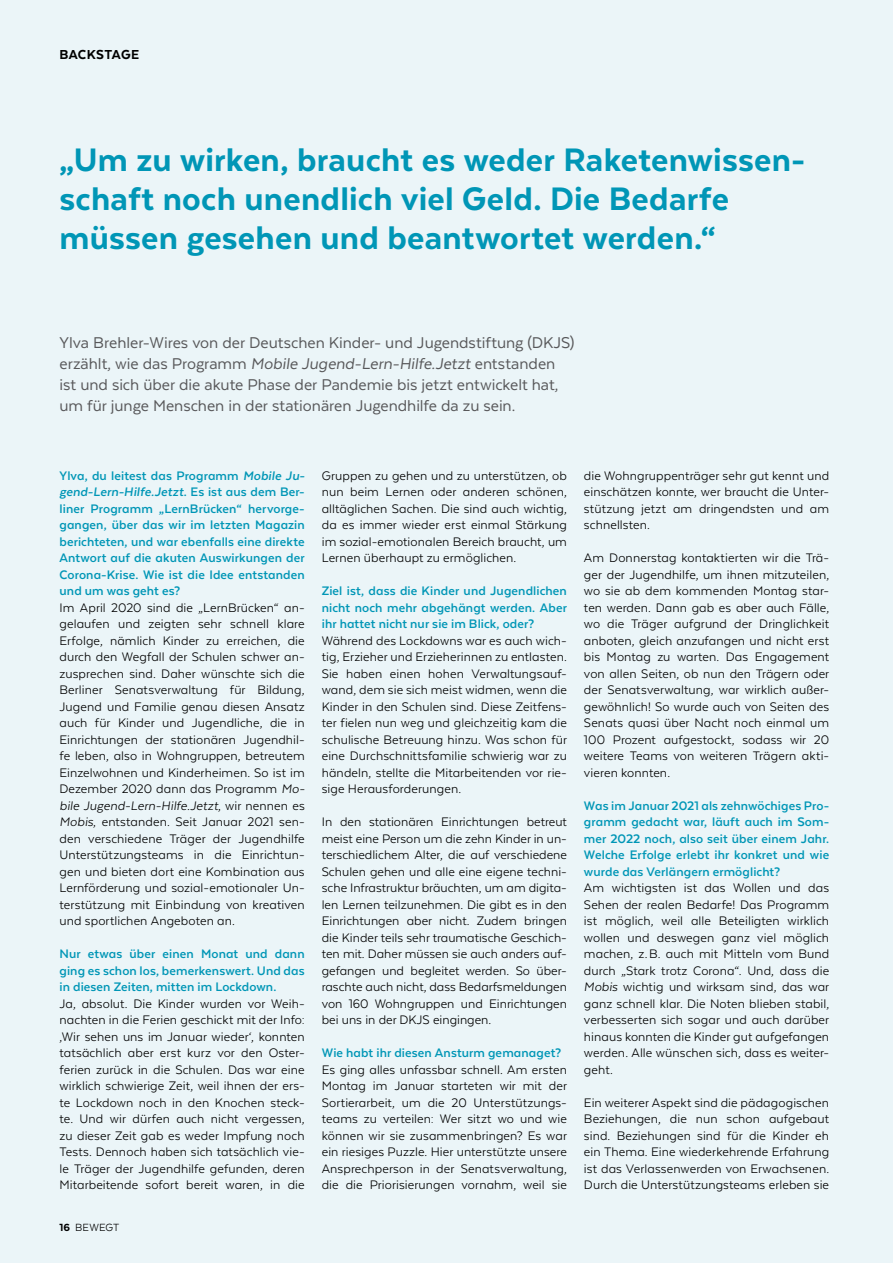
<style>
.page{position:relative;width:893px;height:1263px;background:#ebf5f8}
.page>*{position:absolute;margin:0;border:0;box-sizing:border-box;transform-origin:0 0}
.t1{font:800 37.5px/39px "Texta";letter-spacing:.005em;color:#0096b6}
.t2{font:18px/21px "Texta";letter-spacing:-.005em;color:#58585a}
.t3{font:800 15px "Texta";letter-spacing:.025em;color:#000}
.t4{font:14.25px/16.5px "Texta Alt";letter-spacing:.005em;color:#000;text-align:justify}
.t5{font:700 14.25px/16.5px "Texta Alt";letter-spacing:.01em;color:#0096b6;text-align:justify}
.t6{font:12px "Texta Alt";letter-spacing:.01em;color:#000}
.s1{font-style:italic}
.s2{font-weight:800}
</style>
<div class="page">
<p class="t3" style="left:60px;top:46px;width:81px">BACKSTAGE</p>
<p class="t1" style="left:60px;top:140px;width:747px">„Um zu wirken, braucht es weder Raketenwissen&shy;schaft noch unendlich viel Geld. Die Bedarfe</p>
<p class="t1" style="left:60px;top:218px;width:658px">müssen gesehen und beantwortet werden.“</p>
<p class="t2" style="left:60px;top:332px;width:517px">Ylva Brehler-Wires von der Deutschen Kinder- und Jugendstiftung (DKJS) erzählt, wie das Programm <span class="s1">Mobile Jugend-Lern-Hilfe.Jetzt</span> entstanden ist und sich über die akute Phase der Pandemie bis jetzt entwickelt hat, um für junge Menschen in der stationären Jugendhilfe da zu sein.</p>
<p class="t5" style="left:60px;top:467px;width:247px">Ylva, du leitest das Programm <span class="s1">Mobile Ju&shy;gend-Lern-Hilfe.Jetzt</span>. Es ist aus dem Ber&shy;liner Programm „LernBrücken“ hervorge&shy;gangen, über das wir im letzten Magazin berichteten, und war ebenfalls eine direkte Antwort auf die akuten Auswirkungen der Corona-Krise. Wie ist die Idee entstanden und um was geht es?</p>
<p class="t4" style="left:60px;top:599px;width:247px">Im April 2020 sind die „LernBrücken“ an&shy;gelaufen und zeigten sehr schnell klare Erfolge, nämlich Kinder zu erreichen, die durch den Wegfall der Schulen schwer an&shy;zusprechen sind. Daher wünschte sich die Berliner Senatsverwaltung für Bildung, Jugend und Familie genau diesen Ansatz auch für Kinder und Jugendliche, die in Einrichtungen der stationären Jugendhil&shy;fe leben, also in Wohngruppen, betreutem Einzelwohnen und Kinderheimen. So ist im Dezember 2020 dann das Programm <span class="s1">Mo&shy;bile Jugend-Lern-Hilfe.Jetzt</span>, wir nennen es <span class="s1">Mobis</span>, entstanden. Seit Januar 2021 sen&shy;den verschiedene Träger der Jugendhilfe Unterstützungsteams in die Einrichtun&shy;gen und bieten dort eine Kombination aus Lernförderung und sozial-emotionaler Un&shy;terstützung mit Einbindung von kreativen und sportlichen Angeboten an.</p>
<p class="t5" style="left:60px;top:946px;width:247px">Nur etwas über einen Monat und dann ging es schon los, bemerkenswert. Und das in diesen Zeiten, mitten im Lockdown.</p>
<p class="t4" style="left:60px;top:995px;width:247px">Ja, absolut. Die Kinder wurden vor Weih&shy;nachten in die Ferien geschickt mit der Info: ‚Wir sehen uns im Januar wieder‘, konnten tatsächlich aber erst kurz vor den Oster&shy;ferien zurück in die Schulen. Das war eine wirklich schwierige Zeit, weil ihnen der ers&shy;te Lockdown noch in den Knochen steck&shy;te. Und wir dürfen auch nicht vergessen, zu dieser Zeit gab es weder Impfung noch Tests. Dennoch haben sich tatsächlich vie&shy;le Träger der Jugendhilfe gefunden, deren Mitarbeitende sofort bereit waren, in die</p>
<p class="t6" style="left:60px;top:1221px;width:61px"><span class="s2">16</span> BEWEGT</p>
<p class="t4" style="left:322px;top:467px;width:247px">Gruppen zu gehen und zu unterstützen, ob nun beim Lernen oder anderen schönen, alltäglichen Sachen. Die sind auch wichtig, da es immer wieder erst einmal Stärkung im sozial-emotionalen Bereich braucht, um Lernen überhaupt zu ermöglichen.</p>
<p class="t5" style="left:322px;top:583px;width:247px">Ziel ist, dass die Kinder und Jugendlichen nicht noch mehr abgehängt werden. Aber ihr hattet nicht nur sie im Blick, oder?</p>
<p class="t4" style="left:322px;top:632px;width:247px">Während des Lockdowns war es auch wich&shy;tig, Erzieher und Erzieherinnen zu entlasten.<br>Sie haben einen hohen Verwaltungsauf&shy;wand, dem sie sich meist widmen, wenn die Kinder in den Schulen sind. Diese Zeitfens&shy;ter fielen nun weg und gleichzeitig kam die schulische Betreuung hinzu. Was schon für eine Durchschnittsfamilie schwierig war zu händeln, stellte die Mitarbeitenden vor rie&shy;sige Herausforderungen.</p>
<p class="t4" style="left:322px;top:814px;width:247px">In den stationären Einrichtungen betreut meist eine Person um die zehn Kinder in un&shy;terschiedlichem Alter, die auf verschiedene Schulen gehen und alle eine eigene techni&shy;sche Infrastruktur bräuchten, um am digita&shy;len Lernen teilzunehmen. Die gibt es in den Einrichtungen aber nicht. Zudem bringen die Kinder teils sehr traumatische Geschich&shy;ten mit. Daher müssen sie auch anders auf&shy;gefangen und begleitet werden. So über&shy;raschte auch nicht, dass Bedarfsmeldungen von 160 Wohngruppen und Einrichtungen bei uns in der DKJS eingingen.</p>
<p class="t5" style="left:322px;top:1045px;width:241px">Wie habt ihr diesen Ansturm gemanaget?</p>
<p class="t4" style="left:322px;top:1061px;width:247px">Es ging alles unfassbar schnell. Am ersten Montag im Januar starteten wir mit der Sortierarbeit, um die 20 Unterstützungs&shy;teams zu verteilen: Wer sitzt wo und wie können wir sie zusammenbringen? Es war ein riesiges Puzzle. Hier unterstützte unsere Ansprechperson in der Senatsverwaltung, die die Priorisierungen vornahm, weil sie</p>
<p class="t4" style="left:584px;top:467px;width:247px">die Wohngruppenträger sehr gut kennt und einschätzen konnte, wer braucht die Unter&shy;stützung jetzt am dringendsten und am schnellsten.</p>
<p class="t4" style="left:584px;top:550px;width:247px">Am Donnerstag kontaktierten wir die Trä&shy;ger der Jugendhilfe, um ihnen mitzuteilen, wo sie ab dem kommenden Montag star&shy;ten werden. Dann gab es aber auch Fälle, wo die Träger aufgrund der Dringlichkeit anboten, gleich anzufangen und nicht erst bis Montag zu warten. Das Engagement von allen Seiten, ob nun den Trägern oder der Senatsverwaltung, war wirklich außer&shy;gewöhnlich! So wurde auch von Seiten des Senats quasi über Nacht noch einmal um 100 Prozent aufgestockt, sodass wir 20 weitere Teams von weiteren Trägern akti&shy;vieren konnten.</p>
<p class="t5" style="left:584px;top:797px;width:247px">Was im Januar 2021 als zehnwöchiges Pro&shy;gramm gedacht war, läuft auch im Som&shy;mer 2022 noch, also seit über einem Jahr.<br>Welche Erfolge erlebt ihr konkret und wie wurde das Verlängern ermöglicht?</p>
<p class="t4" style="left:584px;top:880px;width:247px">Am wichtigsten ist das Wollen und das Sehen der realen Bedarfe! Das Programm ist möglich, weil alle Beteiligten wirklich wollen und deswegen ganz viel möglich machen, z.B. auch mit Mitteln vom Bund durch „Stark trotz Corona“. Und, dass die <span class="s1">Mobis</span> wichtig und wirksam sind, das war ganz schnell klar. Die Noten blieben stabil, verbesserten sich sogar und auch darüber hinaus konnten die Kinder gut aufgefangen werden. Alle wünschen sich, dass es weiter&shy;geht.</p>
<p class="t4" style="left:584px;top:1094px;width:247px">Ein weiterer Aspekt sind die pädagogischen Beziehungen, die nun schon aufgebaut sind. Beziehungen sind für die Kinder eh ein Thema. Eine wiederkehrende Erfahrung ist das Verlassenwerden von Erwachsenen.<br>Durch die Unterstützungsteams erleben sie</p>
</div>
